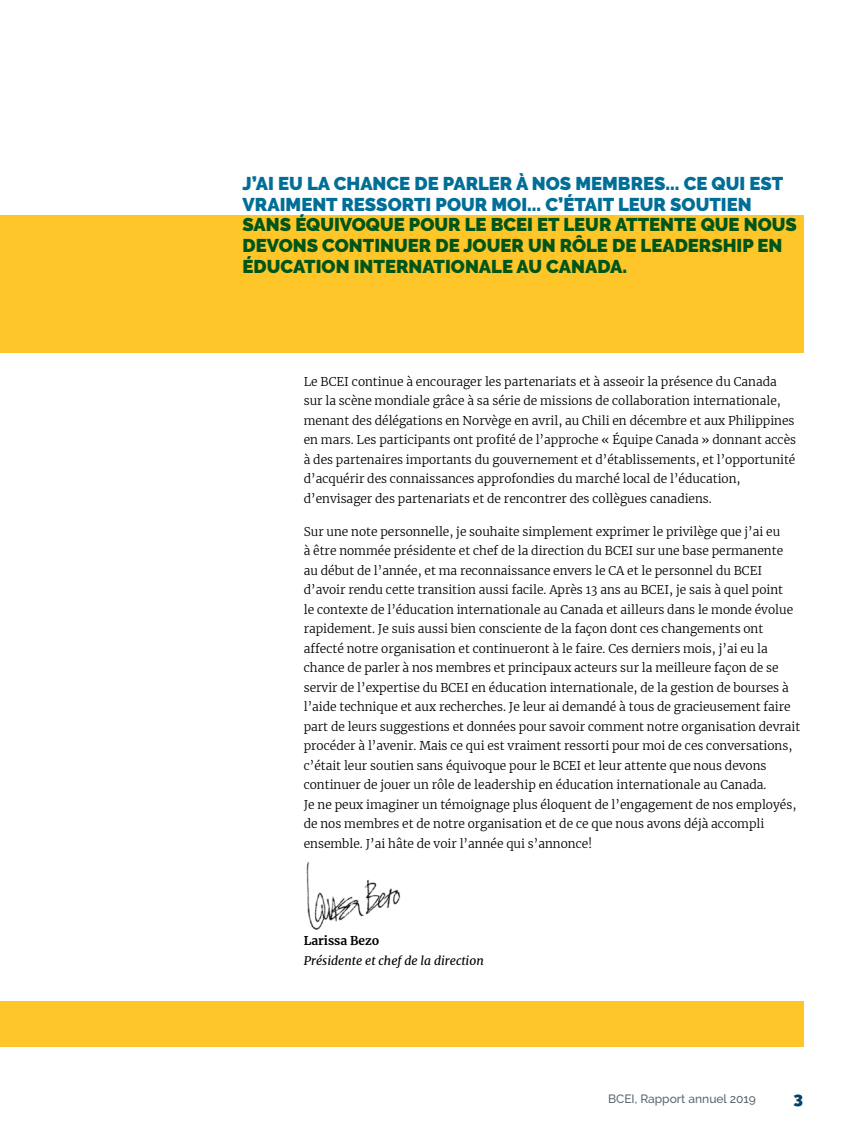
<style>
.page{position:relative;width:864px;height:1134px;background:#fff}
.page>*{position:absolute;margin:0;border:0;box-sizing:border-box;transform-origin:0 0}
.t1{font:900 18.45px/20.7px "Raleway";color:#006e96}
.t2{font:900 16.5px "Raleway";color:#00416b}
.t3{font:300 12px/19.5px "Merriweather";color:#000}
.t4{font:italic 12px "Merriweather";color:#000}
.t5{font:500 12px "Raleway";color:#5b6670}
.t6{font:700 12px "Merriweather";color:#000}
</style>
<div class="page">
<div style="left:0;top:215px;width:803px;height:832px;background:#ffc629"></div>
<div style="left:0;top:353px;width:864px;height:648px;background:#fff"></div>
<img style="left:306px;top:862px;width:95px;height:68px">
<p class="t1" style="left:243px;top:173px;width:556px">J’AI EU LA CHANCE DE PARLER À NOS MEMBRES... CE QUI EST VRAIMENT RESSORTI POUR MOI... C’ÉTAIT LEUR SOUTIEN SANS ÉQUIVOQUE POUR LE BCEI ET LEUR ATTENTE QUE NOUS DEVONS CONTINUER DE JOUER UN RÔLE DE LEADERSHIP EN ÉDUCATION INTERNATIONALE AU CANADA.</p>
<p class="t3" style="left:304px;top:371px;width:494px">Le BCEI continue à encourager les partenariats et à asseoir la présence du Canada sur la scène mondiale grâce à sa série de missions de collaboration internationale, menant des délégations en Norvège en avril, au Chili en décembre et aux Philippines en mars. Les participants ont profité de l’approche « Équipe Canada » donnant accès à des partenaires importants du gouvernement et d’établissements, et l’opportunité d’acquérir des connaissances approfondies du marché local de l’éducation, d’envisager des partenariats et de rencontrer des collègues canadiens.</p>
<p class="t3" style="left:304px;top:521px;width:498px">Sur une note personnelle, je souhaite simplement exprimer le privilège que j’ai eu<br>à être nommée présidente et chef de la direction du BCEI sur une base permanente au début de l’année, et ma reconnaissance envers le CA et le personnel du BCEI d’avoir rendu cette transition aussi facile. Après 13 ans au BCEI, je sais à quel point<br>le contexte de l’éducation internationale au Canada et ailleurs dans le monde évolue rapidement. Je suis aussi bien consciente de la façon dont ces changements ont affecté notre organisation et continueront à le faire. Ces derniers mois, j’ai eu la chance de parler à nos membres et principaux acteurs sur la meilleure façon de se servir de l’expertise du BCEI en éducation internationale, de la gestion de bourses à l’aide technique et aux recherches. Je leur ai demandé à tous de gracieusement faire part de leurs suggestions et données pour savoir comment notre organisation devrait procéder à l’avenir. Mais ce qui est vraiment ressorti pour moi de ces conversations, c’était leur soutien sans équivoque pour le BCEI et leur attente que nous devons continuer de jouer un rôle de leadership en éducation internationale au Canada.<br>Je ne peux imaginer un témoignage plus éloquent de l’engagement de nos employés, de nos membres et de notre organisation et de ce que nous avons déjà accompli ensemble. J’ai hâte de voir l’année qui s’annonce!</p>
<p class="t6" style="left:304px;top:933px;width:77px">Larissa Bezo</p>
<p class="t4" style="left:304px;top:952px;width:182px">Présidente et chef de la direction</p>
<p class="t5" style="left:608px;top:1092px;width:149px">BCEI, Rapport annuel 2019</p>
<h2 class="t2" style="left:794px;top:1089px;width:11px">3</h2>
</div>
